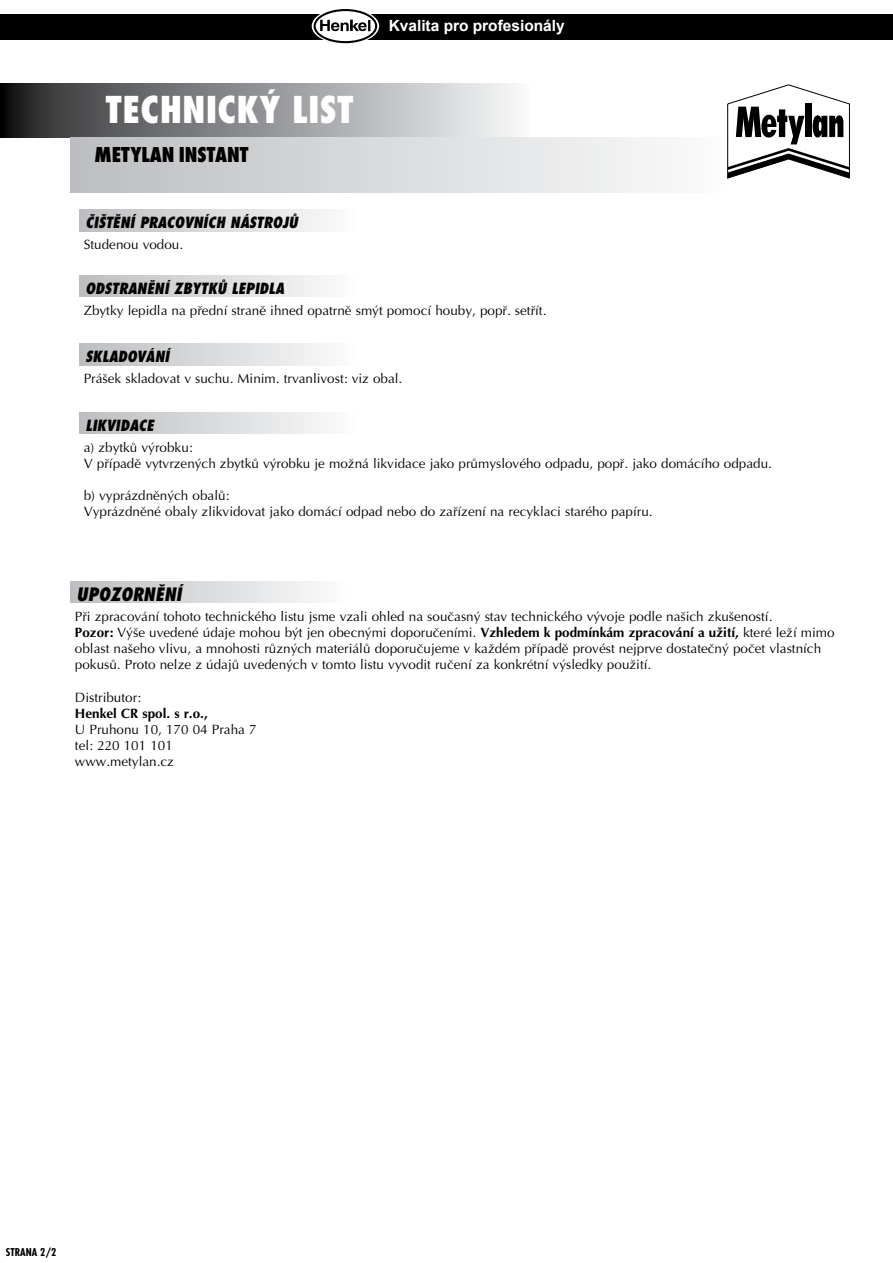
<style>
.page{position:relative;width:893px;height:1263px;background:#fff}
.page>*{position:absolute;margin:0;border:0;box-sizing:border-box;transform-origin:0 0}
.t1{font:800 condensed 36px "Futura CE";color:#fff}
.t2{font:22.5px "Futura TCE Ext Bol Con";color:#000}
.t3{font:italic 800 condensed 18px "Futura CE";color:#000}
.t4{font:700 15.45px "Arial CE";color:#fff}
.t5{font:italic 800 condensed 15px "Futura CE";color:#000}
.t6{font:13.5px/16.2px "Optima CE";color:#000}
.t7{font:700 13.5px "Optima CE";color:#000}
.t8{font:700 condensed 10.5px "Futura CE";color:#000}
.s1{font-weight:700}
</style>
<div class="page">
<svg style="left:0;top:84px;width:529px;height:54px"></svg>
<div style="left:71px;top:138px;width:658px;height:54px;background:linear-gradient(to right,#bcbec0,#fbfbfc)"></div>
<div style="left:727px;top:65px;width:123px;height:133px;background:#fff"></div>
<svg style="left:727px;top:84px;width:123px;height:95px"></svg>
<div style="left:79px;top:210px;width:276px;height:21px;background:linear-gradient(to right,#bcbec0,#fbfbfb)"></div>
<div style="left:70px;top:582px;width:276px;height:21px;background:linear-gradient(to right,#bbbdc0,#fbfbfc)"></div>
<div style="left:79px;top:275px;width:276px;height:22px;background:linear-gradient(to right,#bcbec0,#fbfbfb)"></div>
<div style="left:79px;top:344px;width:276px;height:21px;background:linear-gradient(to right,#bcbec0,#fbfbfb)"></div>
<div style="left:79px;top:412px;width:276px;height:22px;background:linear-gradient(to right,#bcbec0,#fbfbfb)"></div>
<div style="left:0;top:14px;width:893px;height:25px;background:#000"></div>
<svg style="left:312px;top:8px;width:67px;height:36px"></svg>
<svg style="left:314px;top:9px;width:63px;height:34px"></svg>
<h1 class="t1" style="left:105px;top:87px;width:249px">TECHNICKÝ LIST</h1>
<h2 class="t2" style="left:95px;top:141px;width:124px">METYLAN IN STANT</h2>
<p class="t5" style="left:86px;top:213px;width:214px">ČIŠTĚNÍ PRACOVNÍCH NÁSTROJŮ</p>
<p class="t6" style="left:84px;top:237px;width:101px">Studenou vodou.</p>
<p class="t4" style="left:389px;top:17px;width:178px">Kvalita pro profesionály</p>
<p class="t5" style="left:86px;top:279px;width:200px">ODSTRANĚNÍ ZBYTKŮ LEPIDLA</p>
<p class="t6" style="left:84px;top:302px;width:464px">Zbytky lepidla na přední straně ihned opatrně smýt pomocí houby, popř. setřít.</p>
<p class="t5" style="left:86px;top:347px;width:85px">SKLADOVÁNÍ</p>
<p class="t6" style="left:84px;top:371px;width:320px">Prášek skladovat v suchu. Minim. trvanlivost: viz obal.</p>
<p class="t5" style="left:86px;top:416px;width:62px">LIKVIDACE</p>
<p class="t6" style="left:84px;top:439px;width:690px">a) zbytků výrobku:<br>V případě vytvrzených zbytků výrobku je možná likvidace jako průmyslového odpadu, popř. jako domácího odpadu.</p>
<p class="t6" style="left:84px;top:488px;width:570px">b) vyprázdněných obalů:<br>Vyprázdněné obaly zlikvidovat jako domácí odpad nebo do zařízení na recyklaci starého papíru.</p>
<h3 class="t3" style="left:77px;top:583px;width:106px">UPOZORNĚNÍ</h3>
<p class="t6" style="left:75px;top:608px;width:761px">Při zpracování tohoto technického listu jsme vzali ohled na současný stav technického vývoje podle našich zkušeností.<br><span class="s1">Pozor:</span> Výše uvedené údaje mohou být jen obecnými doporučeními. <span class="s1">Vzhledem k podmínkám zpracování a užití,</span> které leží mimo oblast našeho vlivu, a mnohosti různých materiálů doporučujeme v každém případě provést nejprve dostatečný počet vlastních pokusů. Proto nelze z údajů uvedených v tomto listu vyvodit ručení za konkrétní výsledky použití.</p>
<p class="t6" style="left:75px;top:689px;width:68px">Distributor:</p>
<p class="t7" style="left:75px;top:706px;width:134px">Henkel CR spol. s r.o.,</p>
<p class="t6" style="left:75px;top:722px;width:183px">U Pruhonu 10, 170 04 Praha 7 tel: 220 101 101 www.metylan.cz</p>
<p class="t8" style="left:6px;top:1245px;width:52px">STRANA 2/2</p>
</div>
